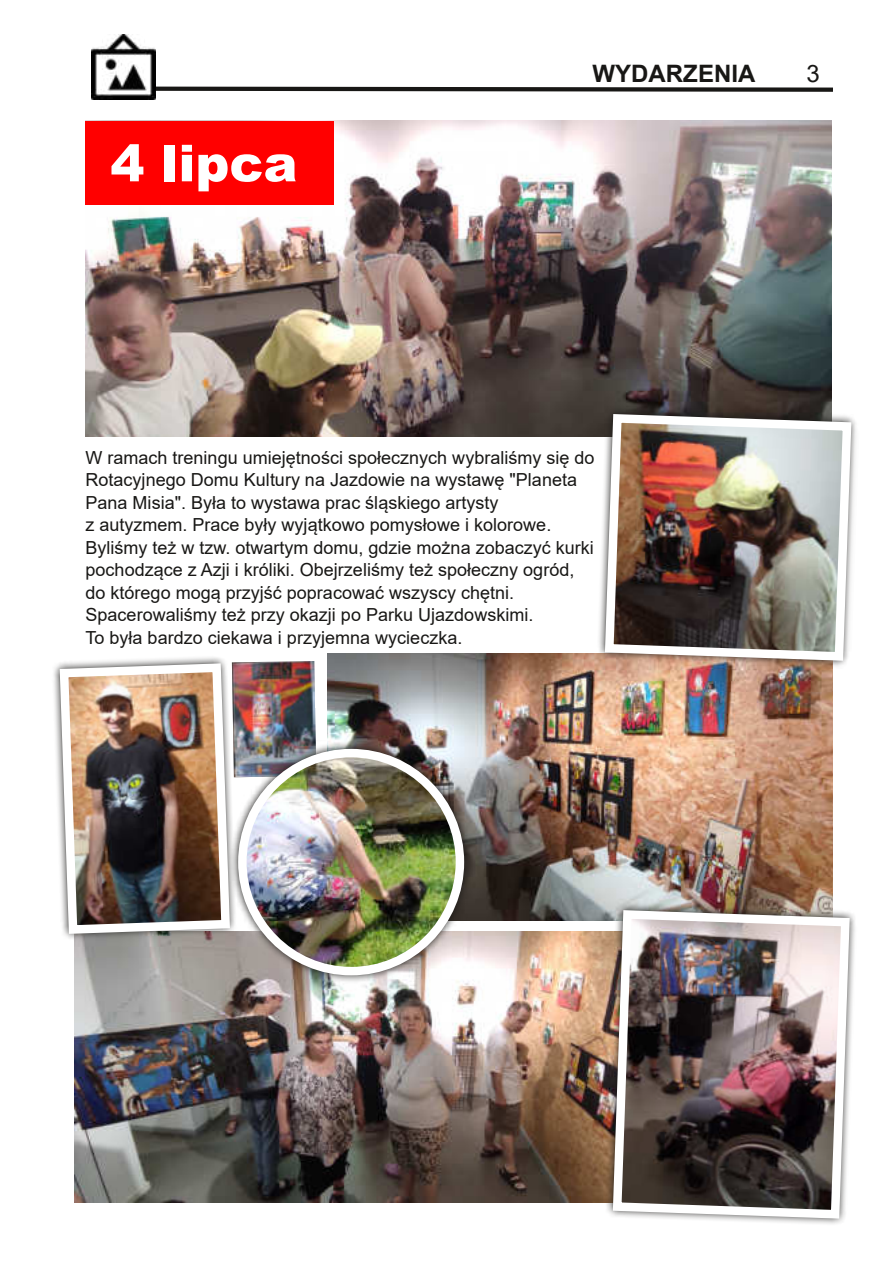
<style>
.page{position:relative;width:893px;height:1263px;background:#fff}
.page>*{position:absolute;margin:0;border:0;box-sizing:border-box;transform-origin:0 0}
.t1{font:900 51px "Arial";color:#fff}
.t2{font:700 24px "Arial";color:#181715}
.t3{font:24px "Arial";color:#181715}
.t4{font:18px/22.5px "Arial";color:#181715}
</style>
<div class="page">
<img style="left:86px;top:120px;width:746px;height:316px">
<svg style="left:156px;top:86px;width:677px;height:6px;background:#5a5a58"></svg>
<img style="left:91px;top:35px;width:65px;height:65px">
<div style="left:86px;top:121px;width:248px;height:84px;background:#f00"></div>
<img style="left:239px;top:661px;width:77px;height:79px">
<img style="left:327px;top:653px;width:506px;height:267px">
<img style="left:74px;top:931px;width:530px;height:272px">
<img style="left:604px;top:901px;width:251px;height:323px">
<img style="left:608px;top:906px;width:246px;height:317px">
<svg style="left:596px;top:405px;width:244px;height:264px"></svg>
<img style="left:600px;top:410px;width:256px;height:255px">
<img style="left:230px;top:740px;width:243px;height:244px">
<img style="left:242px;top:753px;width:218px;height:218px;border-radius:50%">
<div style="left:238px;top:749px;width:226px;height:226px;border:9px solid #fff;border-radius:50%"></div>
<svg style="left:54px;top:657px;width:185px;height:286px"></svg>
<img style="left:55px;top:659px;width:179px;height:279px">
<h1 class="t1" style="left:110px;top:126px;width:189px">4 lipca</h1>
<h2 class="t2" style="left:592px;top:56px;width:164px">WYDARZENIA</h2>
<h2 class="t3" style="left:806px;top:57px;width:15px">3</h2>
<p class="t4" style="left:86px;top:446px;width:511px">W ramach treningu umiejętności społecznych wybraliśmy się do Rotacyjnego Domu Kultury na Jazdowie na wystawę "Planeta Pana Misia". Była to wystawa prac śląskiego artysty<br>z autyzmem. Prace były wyjątkowo pomysłowe i kolorowe.<br>Byliśmy też w tzw. otwartym domu, gdzie można zobaczyć kurki pochodzące z Azji i króliki. Obejrzeliśmy też społeczny ogród, do którego mogą przyjść popracować wszyscy chętni.<br>Spacerowaliśmy też przy okazji po Parku Ujazdowskimi.<br>To była bardzo ciekawa i przyjemna wycieczka.</p>
</div>
